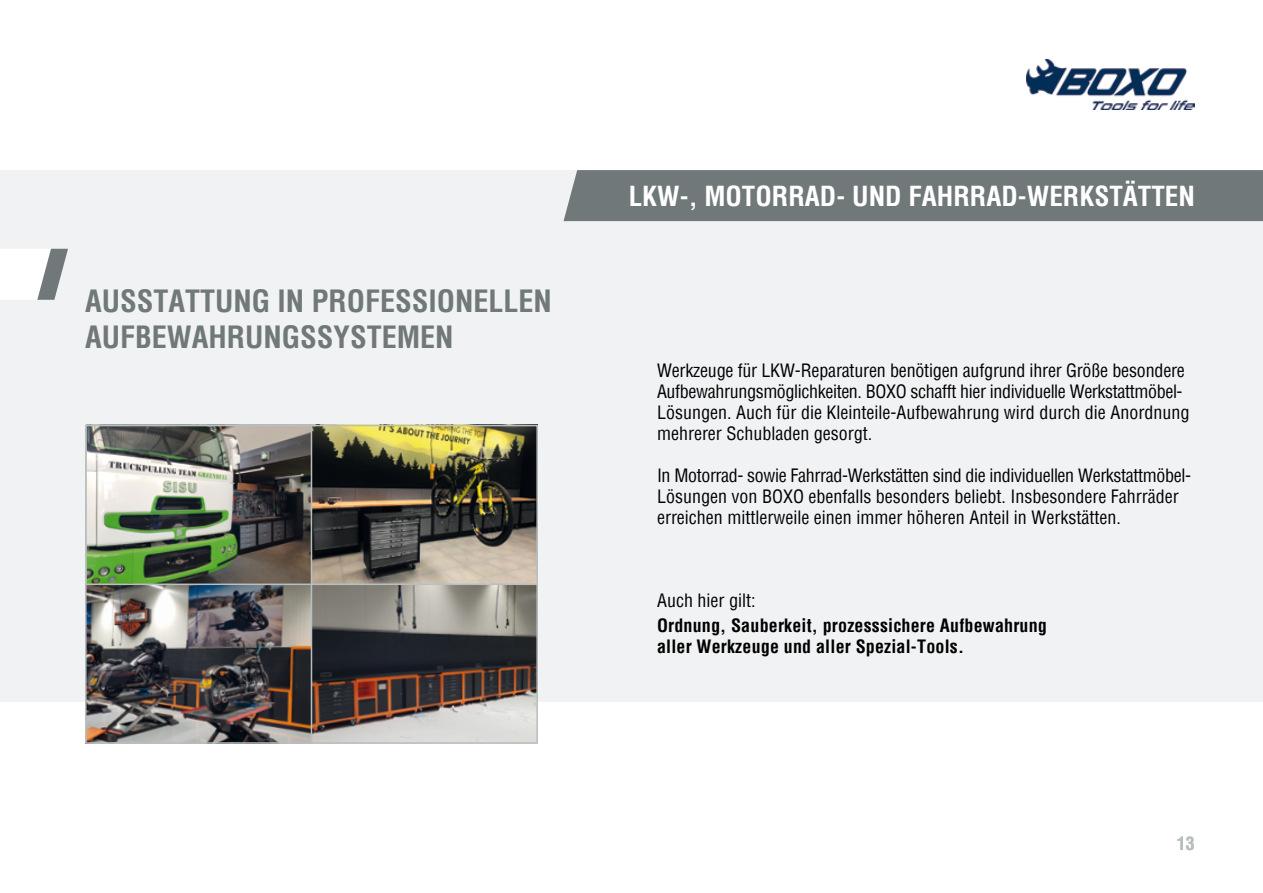
<style>
.page{position:relative;width:1263px;height:893px;background:#fff}
.page>*{position:absolute;margin:0;border:0;box-sizing:border-box;transform-origin:0 0}
.t1{font:700 condensed 30px/36px "Helvetica";color:#717879}
.t2{font:700 condensed 27px "Helvetica";color:#fff}
.t3{font:condensed 18px/21px "Helvetica";color:#000}
.t4{font:700 condensed 18px/21px "Helvetica";letter-spacing:.01em;color:#000}
.t5{font:700 condensed 18px "Helvetica";color:#b9bebf}
</style>
<div class="page">
<div style="left:0;top:170px;width:1263px;height:532px;background:#f1f2f3"></div>
<img style="left:1027px;top:59px;width:168px;height:50px">
<img style="left:88px;top:428px;width:447px;height:313px">
<div style="left:85px;top:425px;width:453px;height:319px;border:2px solid #b9bebf"></div>
<hr style="left:311px;top:425px;width:1px;height:319px;background:#b9bebf">
<hr style="left:85px;top:583px;width:453px;height:2px;background:#b9bebf">
<div style="left:563px;top:170px;width:700px;height:51px;background:#717879"></div>
<svg style="left:0;top:249px;width:68px;height:51px"></svg>
<h1 class="t1" style="left:85px;top:282px;width:468px">AUSSTATTUNG IN PROFESSIONELLEN<br>AUFBEWAHRUNGSSYSTEMEN</h1>
<h2 class="t2" style="left:629px;top:178px;width:568px">LKW-, MOTORRAD- UND FAHRRAD-WERKSTÄTTEN</h2>
<p class="t3" style="left:657px;top:359px;width:534px">Werkzeuge für LKW-Reparaturen benötigen aufgrund ihrer Größe besondere Aufbewahrungsmöglichkeiten. BOXO schafft hier individuelle Werkstattmöbel-Lösungen. Auch für die Kleinteile-Aufbewahrung wird durch die Anordnung mehrerer Schubladen gesorgt.</p>
<p class="t3" style="left:657px;top:464px;width:535px">In Motorrad- sowie Fahrrad-Werkstätten sind die individuellen Werkstattmöbel-<br>Lösungen von BOXO ebenfalls besonders beliebt. Insbesondere Fahrräder erreichen mittlerweile einen immer höheren Anteil in Werkstätten.</p>
<p class="t3" style="left:657px;top:589px;width:100px">Auch hier gilt:</p>
<p class="t4" style="left:657px;top:615px;width:391px">Ordnung, Sauberkeit, prozesssichere Aufbewahrung aller Werkzeuge und aller Spezial-Tools.</p>
<p class="t5" style="left:1177px;top:832px;width:19px">13</p>
</div>
